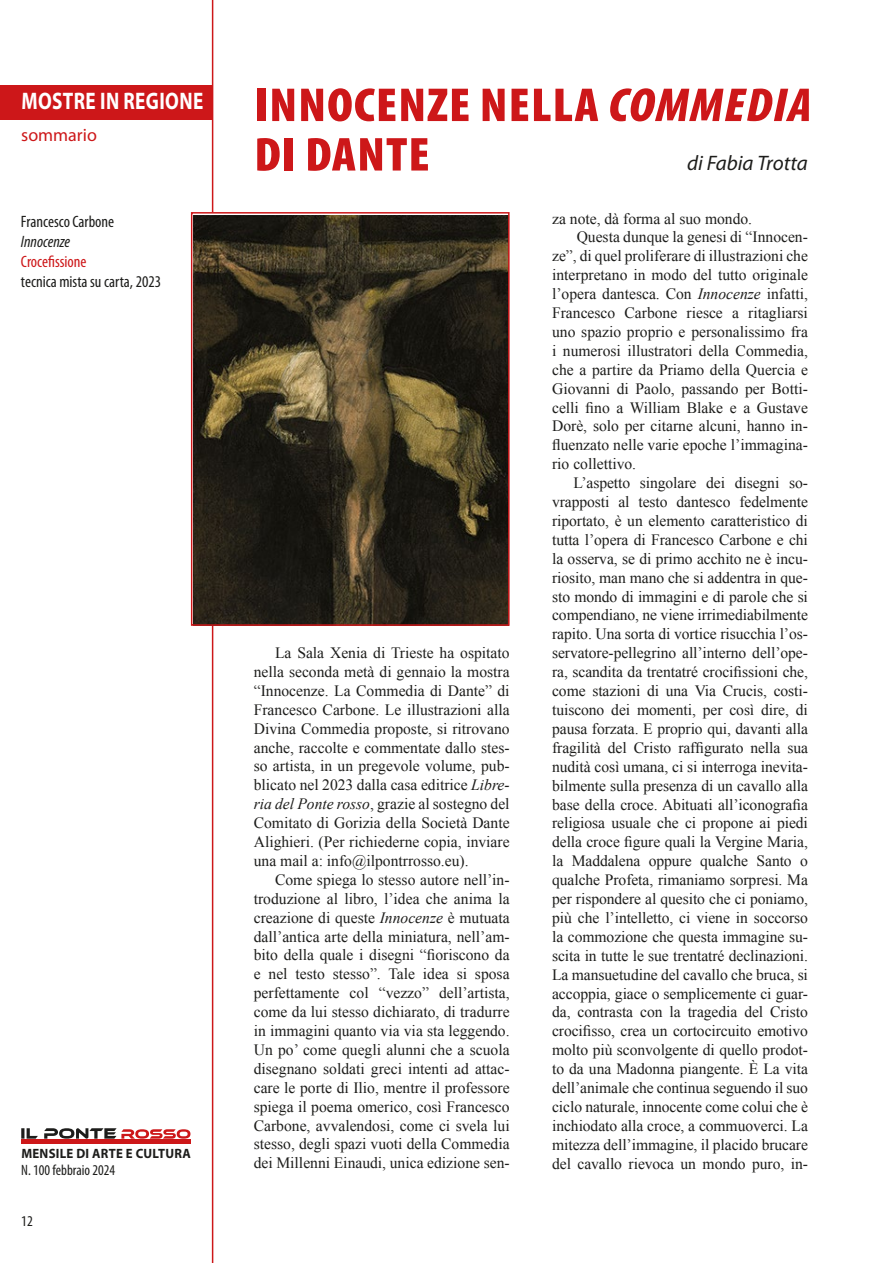
<style>
.page{position:relative;width:893px;height:1263px;background:#fff}
.page>*{position:absolute;margin:0;border:0;box-sizing:border-box;transform-origin:0 0}
.t1{font:900 condensed 48px/49.5px "Myriad Pro";letter-spacing:.02em;color:#cd1719;scale:1.08 1}
.t2{font:700 24px "Myriad Pro";letter-spacing:.02em;color:#fff;scale:.8 1}
.t3{font:italic 21px "Myriad Pro";color:#1d1d1b}
.t4{font:18px "Myriad Pro";color:#cd1719}
.t5{font:condensed 16.5px "Myriad Pro";color:#1d1d1b}
.t6{font:condensed 16.5px "Myriad Pro";color:#cd1719}
.t7{font:italic condensed 16.5px "Myriad Pro";color:#1d1d1b}
.t8{font:15.75px/18.9px "Times New Roman";letter-spacing:-.005em;color:#1d1d1b;text-align:justify}
.t9{font:condensed 15px "Myriad Pro";color:#1d1d1b}
.t10{font:700 13.5px "Myriad Pro";letter-spacing:.02em;color:#1d1d1b;scale:.95 1}
.s1{font-style:italic}
</style>
<div class="page">
<div style="left:0;top:85px;width:213px;height:34px;background:#cd1719"></div>
<hr style="left:212px;top:0;width:1px;height:1263px;background:#cd1719">
<hr style="left:21px;top:1139px;width:170px;height:4px;background:#cd1719">
<svg style="left:44px;top:1128px;width:146px;height:11px"></svg>
<svg style="left:21px;top:1128px;width:17px;height:11px"></svg>
<img style="left:194px;top:215px;width:313px;height:408px">
<div style="left:191px;top:212px;width:319px;height:414px;border:2px solid #cd1719"></div>
<h2 class="t2" style="left:21px;top:86px;width:229px">MOSTRE IN REGIONE</h2>
<p class="t4" style="left:21px;top:124px;width:77px">sommario</p>
<p class="t5" style="left:21px;top:212px;width:95px">Francesco Carbone</p>
<p class="t7" style="left:21px;top:232px;width:51px">Innocenze</p>
<p class="t6" style="left:21px;top:251px;width:67px">Crocefissione</p>
<p class="t5" style="left:21px;top:271px;width:142px">tecnica mista su carta, 2023</p>
<p class="t10" style="left:21px;top:1144px;width:180px">MENSILE DI ARTE E CULTURA</p>
<p class="t9" style="left:21px;top:1161px;width:95px">N. 100 febbraio 2024</p>
<p class="t9" style="left:21px;top:1212px;width:13px">12</p>
<h1 class="t1" style="left:254px;top:81px;width:517px">INNOCENZE NELLA <span class="s1">COMMEDIA<br></span>DI DANTE</h1>
<h3 class="t3" style="left:687px;top:150px;width:122px">di Fabia Trotta</h3>
<p class="t8" style="left:254px;top:643px;width:257px;text-indent:21px">La Sala Xenia di Trieste ha ospitato nella seconda metà di gennaio la mostra “Innocenze. La Commedia di Dante” di Francesco Carbone. Le illustrazioni alla Divina Commedia proposte, si ritrovano anche, raccolte e commentate dallo stes&shy;so artista, in un pregevole volume, pub&shy;blicato nel 2023 dalla casa editrice <span class="s1">Libre&shy;ria del Ponte rosso</span>, grazie al sostegno del Comitato di Gorizia della Società Dante Alighieri. (Per richiederne copia, inviare una mail a: info@ilpontrrosso.eu).</p>
<p class="t8" style="left:254px;top:870px;width:257px;text-indent:21px">Come spiega lo stesso autore nell’in&shy;troduzione al libro, l’idea che anima la creazione di queste <span class="s1">Innocenze</span> è mutuata dall’antica arte della miniatura, nell’am&shy;bito della quale i disegni “fioriscono da e nel testo stesso”. Tale idea si sposa perfettamente col “vezzo” dell’artista, come da lui stesso dichiarato, di tradurre in immagini quanto via via sta leggendo.<br>Un po’ come quegli alunni che a scuola disegnano soldati greci intenti ad attac&shy;care le porte di Ilio, mentre il professore spiega il poema omerico, così Francesco Carbone, avvalendosi, come ci svela lui stesso, degli spazi vuoti della Commedia dei Millenni Einaudi, unica edizione sen-</p>
<p class="t8" style="left:552px;top:209px;width:202px">za note, dà forma al suo mondo.</p>
<p class="t8" style="left:577px;top:227px;width:233px">Questa dunque la genesi di “Innocen-</p>
<p class="t8" style="left:552px;top:246px;width:257px">ze”, di quel proliferare di illustrazioni che</p>
<p class="t8" style="left:552px;top:265px;width:257px">interpretano in modo del tutto originale</p>
<p class="t8" style="left:552px;top:284px;width:257px">l’opera dantesca. Con <span class="s1">Innocenze</span> infatti,</p>
<p class="t8" style="left:552px;top:303px;width:257px">Francesco Carbone riesce a ritagliarsi</p>
<p class="t8" style="left:552px;top:322px;width:257px">uno spazio proprio e personalissimo fra</p>
<p class="t8" style="left:552px;top:341px;width:257px">i numerosi illustratori della Commedia,</p>
<p class="t8" style="left:552px;top:360px;width:257px">che a partire da Priamo della Quercia e</p>
<p class="t8" style="left:552px;top:379px;width:257px">Giovanni di Paolo, passando per Botti-</p>
<p class="t8" style="left:552px;top:398px;width:257px">celli fino a William Blake e a Gustave</p>
<p class="t8" style="left:552px;top:416px;width:257px">Dorè, solo per citarne alcuni, hanno in-</p>
<p class="t8" style="left:552px;top:435px;width:257px">fluenzato nelle varie epoche l’immagina-</p>
<p class="t8" style="left:552px;top:454px;width:86px">rio collettivo.</p>
<p class="t8" style="left:573px;top:473px;width:236px">L’aspetto singolare dei disegni so-</p>
<p class="t8" style="left:552px;top:492px;width:257px">vrapposti al testo dantesco fedelmente</p>
<p class="t8" style="left:552px;top:511px;width:257px">riportato, è un elemento caratteristico di</p>
<p class="t8" style="left:552px;top:530px;width:257px">tutta l’opera di Francesco Carbone e chi</p>
<p class="t8" style="left:552px;top:549px;width:257px">la osserva, se di primo acchito ne è incu-</p>
<p class="t8" style="left:552px;top:568px;width:257px">riosito, man mano che si addentra in que-</p>
<p class="t8" style="left:552px;top:587px;width:257px">sto mondo di immagini e di parole che si</p>
<p class="t8" style="left:552px;top:605px;width:257px">compendiano, ne viene irrimediabilmente</p>
<p class="t8" style="left:552px;top:624px;width:257px">rapito. Una sorta di vortice risucchia l’os-</p>
<p class="t8" style="left:552px;top:643px;width:257px">servatore-pellegrino all’interno dell’ope-</p>
<p class="t8" style="left:552px;top:662px;width:257px">ra, scandita da trentatré crocifissioni che,</p>
<p class="t8" style="left:552px;top:681px;width:257px">come stazioni di una Via Crucis, costi-</p>
<p class="t8" style="left:552px;top:700px;width:257px">tuiscono dei momenti, per così dire, di</p>
<p class="t8" style="left:552px;top:719px;width:257px">pausa forzata. E proprio qui, davanti alla</p>
<p class="t8" style="left:552px;top:738px;width:257px">fragilità del Cristo raffigurato nella sua</p>
<p class="t8" style="left:552px;top:757px;width:257px">nudità così umana, ci si interroga inevita-</p>
<p class="t8" style="left:552px;top:776px;width:257px">bilmente sulla presenza di un cavallo alla</p>
<p class="t8" style="left:552px;top:794px;width:257px">base della croce. Abituati all’iconografia</p>
<p class="t8" style="left:552px;top:813px;width:257px">religiosa usuale che ci propone ai piedi</p>
<p class="t8" style="left:552px;top:832px;width:257px">della croce figure quali la Vergine Maria,</p>
<p class="t8" style="left:552px;top:851px;width:257px">la Maddalena oppure qualche Santo o</p>
<p class="t8" style="left:552px;top:870px;width:257px">qualche Profeta, rimaniamo sorpresi. Ma</p>
<p class="t8" style="left:552px;top:889px;width:257px">per rispondere al quesito che ci poniamo,</p>
<p class="t8" style="left:552px;top:908px;width:257px">più che l’intelletto, ci viene in soccorso</p>
<p class="t8" style="left:552px;top:927px;width:257px">la commozione che questa immagine su-</p>
<p class="t8" style="left:552px;top:946px;width:257px">scita in tutte le sue trentatré declinazioni.</p>
<p class="t8" style="left:552px;top:965px;width:257px">La mansuetudine del cavallo che bruca, si</p>
<p class="t8" style="left:552px;top:983px;width:257px">accoppia, giace o semplicemente ci guar-</p>
<p class="t8" style="left:552px;top:1002px;width:257px">da, contrasta con la tragedia del Cristo</p>
<p class="t8" style="left:552px;top:1021px;width:257px">crocifisso, crea un cortocircuito emotivo</p>
<p class="t8" style="left:552px;top:1040px;width:257px">molto più sconvolgente di quello prodot-</p>
<p class="t8" style="left:552px;top:1059px;width:257px">to da una Madonna piangente. È La vita</p>
<p class="t8" style="left:552px;top:1078px;width:257px">dell’animale che continua seguendo il suo</p>
<p class="t8" style="left:552px;top:1097px;width:257px">ciclo naturale, innocente come colui che è</p>
<p class="t8" style="left:552px;top:1116px;width:257px">inchiodato alla croce, a commuoverci. La</p>
<p class="t8" style="left:552px;top:1135px;width:257px">mitezza dell’immagine, il placido brucare</p>
<p class="t8" style="left:552px;top:1154px;width:257px">del cavallo rievoca un mondo puro, in-</p>
</div>
